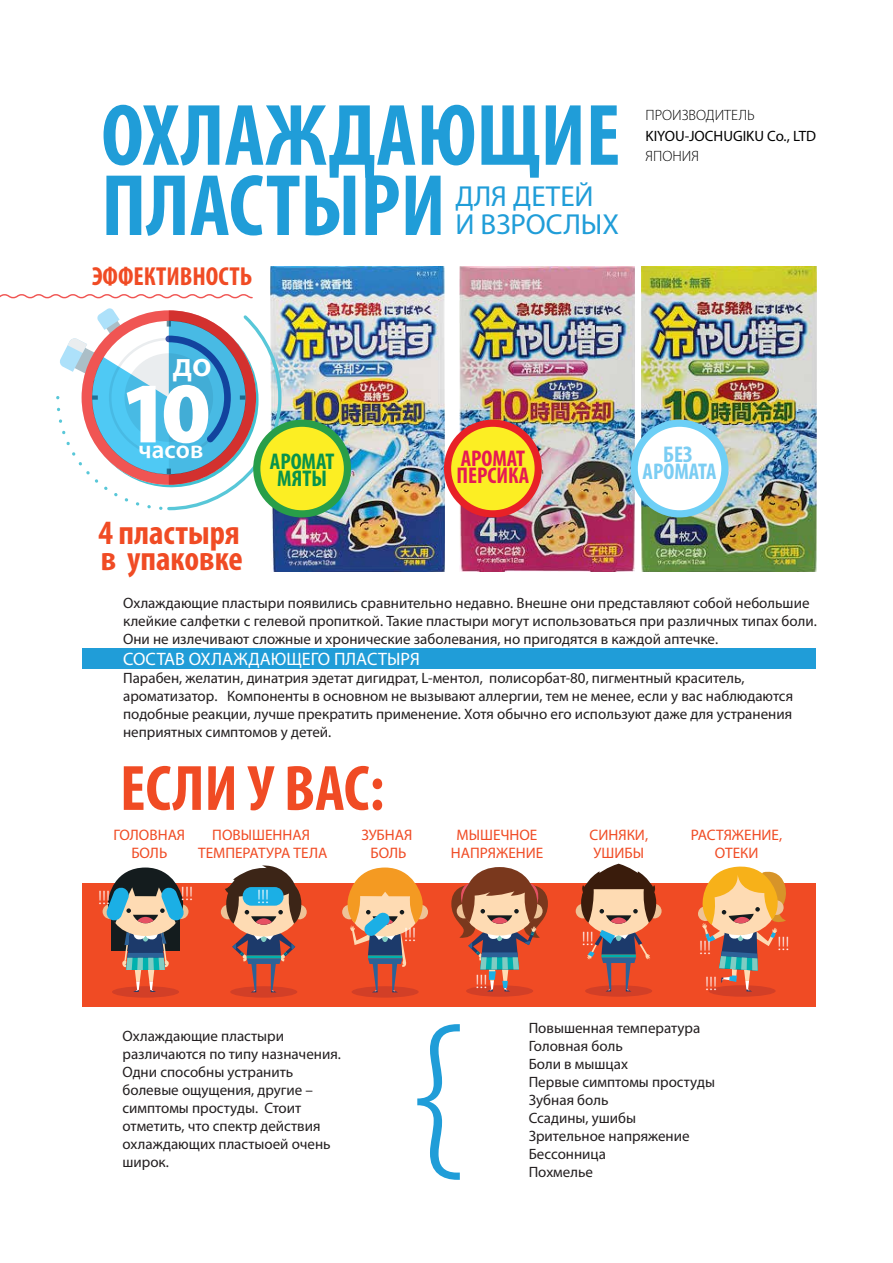
<style>
.page{position:relative;width:893px;height:1263px;background:#fff}
.page>*{position:absolute;margin:0;border:0;box-sizing:border-box;transform-origin:0 0}
.t1{font:300 195px "Myriad Pro";color:#209dd8}
.t2{font:700 condensed 88.05px/70.2px "Myriad Pro";color:#209dd8}
.t3{font:900 87px "Myriad Pro";color:#fff}
.t4{font:700 condensed 64.65px "Myriad Pro";color:#f04b24}
.t5{font:600 34.65px "Myriad Pro";color:#fff}
.t6{font:700 condensed 34.2px/26.4px "Myriad Pro";color:#f04b24}
.t7{font:28.95px/28px "Myriad Pro";color:#209dd8}
.t8{font:700 condensed 26.1px "Myriad Pro";color:#f04b24}
.t9{font:600 25.05px "Myriad Pro";color:#fff}
.t10{font:700 condensed 22.8px/17.5px "Myriad Pro";color:#e61954}
.t11{font:700 condensed 22.8px/17.5px "Myriad Pro";color:#08934c;text-align:center}
.t12{font:700 condensed 22.8px/17.5px "Myriad Pro";color:#7bcdf3;text-align:center}
.t13{font:300 19.5px/36.2px "Myriad Pro";color:#fff;text-align:center}
.t14{font:18px "Myriad Pro";color:#fff}
.t15{font:15.3px/18.3px "Myriad Pro";color:#f04b24;text-align:center}
.t16{font:15px/18px "Myriad Pro";color:#231f20}
.t17{font:15px "Myriad Pro";color:#010101}
.t18{font:300 15px "Myriad Pro";color:#010101}
</style>
<div class="page">
<div style="left:82px;top:649px;width:734px;height:20px;background:#209dd8"></div>
<img style="left:270px;top:267px;width:175px;height:304px">
<img style="left:460px;top:267px;width:174px;height:304px">
<img style="left:641px;top:267px;width:175px;height:304px">
<div style="left:82px;top:883px;width:734px;height:123px;background:#f04b24"></div>
<div style="left:112px;top:986px;width:67px;height:12px;background:#d23f27;border-radius:50%"></div>
<div style="left:103px;top:904px;width:14px;height:15px;background:#eec397;border-radius:50%"></div>
<div style="left:174px;top:904px;width:14px;height:15px;background:#eec397;border-radius:50%"></div>
<div style="left:466px;top:985px;width:67px;height:12px;background:#d23f27;border-radius:50%"></div>
<div style="left:708px;top:985px;width:68px;height:12px;background:#d23f27;border-radius:50%"></div>
<svg style="left:698px;top:906px;width:15px;height:15px"></svg>
<div style="left:230px;top:986px;width:67px;height:12px;background:#d23f27;border-radius:50%"></div>
<div style="left:221px;top:905px;width:14px;height:14px;background:#eec397;border-radius:50%"></div>
<div style="left:292px;top:905px;width:15px;height:14px;background:#eec397;border-radius:50%"></div>
<svg style="left:225px;top:865px;width:76px;height:127px"></svg>
<div style="left:352px;top:986px;width:67px;height:12px;background:#d23f27;border-radius:50%"></div>
<div style="left:342px;top:905px;width:15px;height:14px;background:#eec397;border-radius:50%"></div>
<div style="left:413px;top:905px;width:15px;height:14px;background:#eec397;border-radius:50%"></div>
<div style="left:585px;top:985px;width:67px;height:12px;background:#d23f27;border-radius:50%"></div>
<div style="left:576px;top:904px;width:14px;height:14px;background:#eec397;border-radius:50%"></div>
<div style="left:647px;top:904px;width:15px;height:14px;background:#eec397;border-radius:50%"></div>
<svg style="left:56px;top:308px;width:227px;height:204px"></svg>
<svg style="left:0;top:294px;width:253px;height:5px"></svg>
<div style="left:257px;top:423px;width:90px;height:91px;background:#fcee23;border-radius:50%"></div>
<div style="left:253px;top:420px;width:98px;height:97px;border:7px solid #289e49;border-radius:50%"></div>
<div style="left:448px;top:423px;width:90px;height:91px;background:#fcee23;border-radius:50%"></div>
<div style="left:444px;top:420px;width:98px;height:97px;border:7px solid #e82127;border-radius:50%"></div>
<div style="left:634px;top:423px;width:91px;height:91px;background:#fff;border-radius:50%"></div>
<div style="left:631px;top:420px;width:97px;height:97px;border:7px solid #6dcff6;border-radius:50%"></div>
<div style="left:243px;top:887px;width:40px;height:19px;background:#1bafe5;border-radius:9px"></div>
<svg style="left:348px;top:867px;width:75px;height:125px"></svg>
<svg style="left:106px;top:867px;width:79px;height:125px"></svg>
<svg style="left:451px;top:867px;width:97px;height:124px"></svg>
<svg style="left:581px;top:864px;width:75px;height:127px"></svg>
<svg style="left:702px;top:866px;width:84px;height:125px"></svg>
<h2 class="t2" style="left:101px;top:98px;width:521px">ОХЛАЖДАЮЩИЕ<br>ПЛАСТЫРИ</h2>
<h3 class="t7" style="left:455px;top:183px;width:165px">ДЛЯ ДЕТЕЙ<br>И ВЗРОСЛЫХ</h3>
<h3 class="t8" style="left:92px;top:260px;width:162px">ЭФФЕКТИВНОСТЬ</h3>
<p class="t18" style="left:646px;top:106px;width:111px">ПРОИЗВОДИТЕЛЬ</p>
<p class="t17" style="left:646px;top:127px;width:172px">KIYOU-JOCHUGIKU Co., LTD</p>
<p class="t18" style="left:646px;top:147px;width:55px">ЯПОНИЯ</p>
<h3 class="t5" style="left:173px;top:345px;width:41px">до</h3>
<h3 class="t3" style="left:120px;top:355px;width:93px">10</h3>
<h3 class="t9" style="left:138px;top:436px;width:66px">часов</h3>
<h3 class="t6" style="left:98px;top:518px;width:146px">4 пластыря в упаковке</h3>
<h3 class="t11" style="left:270px;top:452px;width:66px">АРОМАТ<br>МЯТЫ</h3>
<h3 class="t10" style="left:456px;top:449px;width:74px">АРОМАТ<br>ПЕРСИКА</h3>
<h3 class="t12" style="left:643px;top:445px;width:75px">БЕЗ<br>АРОМАТА</h3>
<p class="t16" style="left:123px;top:594px;width:695px">Охлаждающие пластыри появились сравнительно недавно. Внешне они представляют собой небольшие клейкие салфетки с гелевой пропиткой. Такие пластыри могут использоваться при различных типах боли.<br>Они не излечивают сложные и хронические заболевания, но пригодятся в каждой аптечке.</p>
<p class="t14" style="left:123px;top:649px;width:298px">СОСТАВ ОХЛАЖДАЮЩЕГО ПЛАСТЫРЯ</p>
<p class="t16" style="left:123px;top:670px;width:672px">Парабен, желатин, динатрия эдетат дигидрат, L-ментол, полисорбат-80, пигментный краситель, ароматизатор. Компоненты в основном не вызывают аллергии, тем не менее, если у вас наблюдаются подобные реакции, лучше прекратить применение. Хотя обычно его используют даже для устранения неприятных симптомов у детей.</p>
<h3 class="t4" style="left:120px;top:748px;width:266px">ЕСЛИ У ВАС:</h3>
<p class="t15" style="left:113px;top:826px;width:73px">ГОЛОВНАЯ<br>БОЛЬ</p>
<p class="t15" style="left:361px;top:826px;width:53px">ЗУБНАЯ<br>БОЛЬ</p>
<p class="t15" style="left:590px;top:826px;width:60px;text-align:left">СИНЯКИ,<br>УШИБЫ</p>
<p class="t15" style="left:198px;top:826px;width:131px">ПОВЫШЕННАЯ<br>ТЕМПЕРАТУРА ТЕЛА</p>
<p class="t15" style="left:451px;top:826px;width:94px">МЫШЕЧНОЕ<br>НАПРЯЖЕНИЕ</p>
<p class="t15" style="left:691px;top:826px;width:93px">РАСТЯЖЕНИЕ,<br>ОТЕКИ</p>
<h3 class="t13" style="left:98px;top:879px;width:14px">!!!</h3>
<h3 class="t13" style="left:181px;top:875px;width:14px">!!!</h3>
<h3 class="t13" style="left:257px;top:878px;width:14px">!!!</h3>
<h3 class="t13" style="left:404px;top:916px;width:14px">!!!</h3>
<p class="t16" style="left:122px;top:1027px;width:220px">Охлаждающие пластыри различаются по типу назначения.<br>Одни способны устранить болевые ощущения, другие – симптомы простуды. Стоит отметить, что спектр действия охлаждающих пластыоей очень широк.</p>
<h1 class="t1" style="left:412px;top:975px;width:53px">{</h1>
<h3 class="t13" style="left:475px;top:963px;width:14px">!!!</h3>
<h3 class="t13" style="left:582px;top:920px;width:14px">!!!</h3>
<h3 class="t13" style="left:699px;top:929px;width:20px">!!! !!!</h3>
<h3 class="t13" style="left:777px;top:925px;width:14px">!!!</h3>
<p class="t16" style="left:529px;top:1019px;width:188px">Повышенная температура<br>Головная боль<br>Боли в мышцах<br>Первые симптомы простуды<br>Зубная боль<br>Ссадины, ушибы<br>Зрительное напряжение<br>Бессонница<br>Похмелье</p>
</div>
